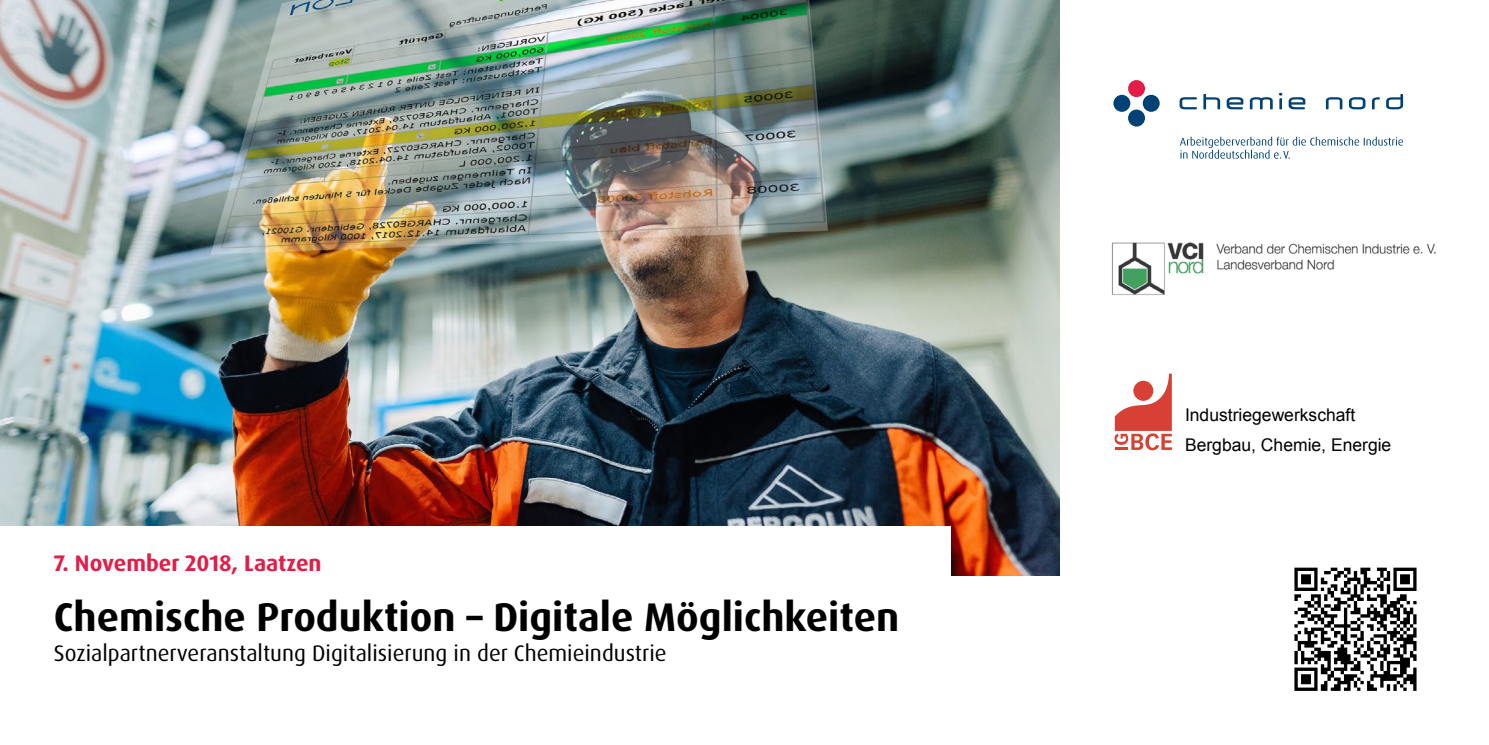
<style>
.page{position:relative;width:1489px;height:745px;background:#fff}
.page>*{position:absolute;margin:0;border:0;box-sizing:border-box;transform-origin:0 0}
.t1{font:700 40px "Dax OT";color:#000}
.t2{font:22.5px "Dax OT";color:#000}
.t3{font:700 22.5px "Dax OT";color:#e31c48}
.t4{font:17.5px/30px "Arial";color:#000}
</style>
<div class="page">
<img style="left:1294px;top:567px;width:123px;height:124px">
<img style="left:0;top:0;width:1059px;height:575px">
<div style="left:1127px;top:80px;width:17px;height:17px;background:#e31c48;border-radius:50%"></div>
<div style="left:1127px;top:109px;width:17px;height:17px;background:#004275;border-radius:50%"></div>
<div style="left:1142px;top:95px;width:17px;height:17px;background:#004275;border-radius:50%"></div>
<div style="left:1113px;top:95px;width:17px;height:17px;background:#004275;border-radius:50%"></div>
<svg style="left:1179px;top:97px;width:17px;height:12px"></svg>
<svg style="left:1203px;top:94px;width:16px;height:15px"></svg>
<svg style="left:1226px;top:97px;width:17px;height:12px"></svg>
<svg style="left:1249px;top:97px;width:23px;height:12px"></svg>
<svg style="left:1279px;top:93px;width:3px;height:16px"></svg>
<svg style="left:1288px;top:97px;width:17px;height:12px"></svg>
<svg style="left:1325px;top:97px;width:17px;height:12px"></svg>
<svg style="left:1349px;top:97px;width:16px;height:12px"></svg>
<svg style="left:1371px;top:97px;width:8px;height:12px"></svg>
<svg style="left:1386px;top:94px;width:16px;height:15px"></svg>
<svg style="left:1180px;top:136px;width:222px;height:23px"></svg>
<img style="left:1111px;top:242px;width:325px;height:53px">
<svg style="left:1114px;top:373px;width:57px;height:77px"></svg>
<div style="left:1133px;top:380px;width:20px;height:20px;background:#d74135;border-radius:50%"></div>
<div style="left:0;top:526px;width:950px;height:180px;background:#fff"></div>
<p class="t3" style="left:54px;top:548px;width:269px">7. November 2018, Laatzen</p>
<h1 class="t1" style="left:54px;top:590px;width:846px">Chemische Produktion – Digitale Möglichkeiten</h1>
<p class="t2" style="left:54px;top:638px;width:614px">Sozialpartnerveranstaltung Digitalisierung in der Chemieindustrie</p>
<p class="t4" style="left:1184px;top:399px;width:208px">Industriegewerkschaft<br>Bergbau, Chemie, Energie</p>
</div>
